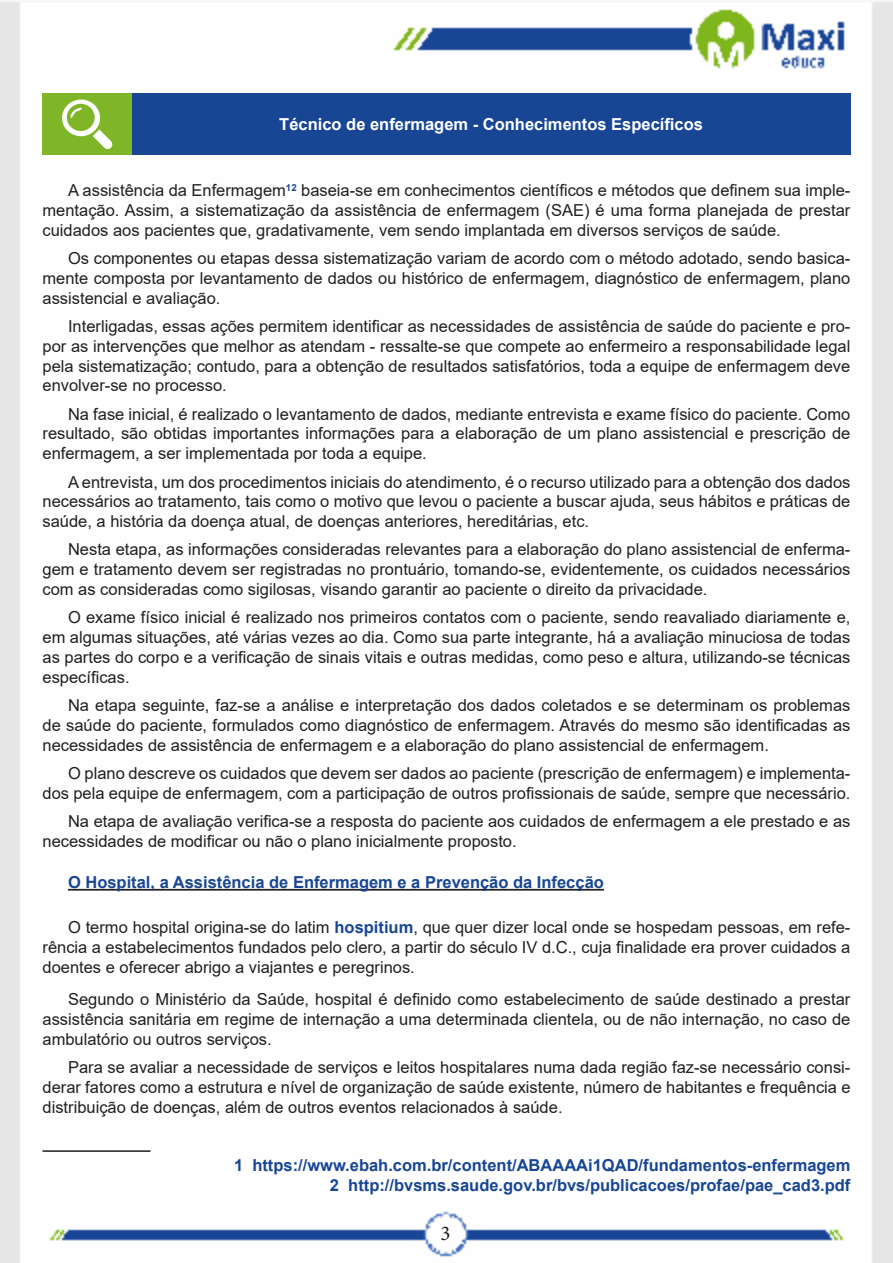
<style>
.page{position:relative;width:893px;height:1263px;background:#fff}
.page>*{position:absolute;margin:0;border:0;box-sizing:border-box;transform-origin:0 0}
.t1{font:21px "Minion Pro";color:#231f20}
.TEXTO_BASE{font:16.5px/19.8px "Arial";color:#231f20;text-align:justify}
.FONT_REF{font:700 16.5px "Arial";color:#184695}
.TEXTO_BASE-2{font:700 16.5px "Arial";color:#184695}
.Titulo_de_Caixa{font:700 16.5px "Arial";color:#fff}
.s1{font-weight:700;color:#184695}
</style>
<div class="page">
<img style="left:0;top:0;width:893px;height:1263px">
<hr style="left:68px;top:889px;width:536px;height:2px;background:#231f20">
<div style="left:43px;top:94px;width:89px;height:61px;background:#7fb628"></div>
<div style="left:132px;top:94px;width:718px;height:61px;background:#184695"></div>
<svg style="left:62px;top:100px;width:51px;height:49px"></svg>
<hr style="left:43px;top:1150px;width:108px;height:2px;background:#231f20">
<p class="Titulo_de_Caixa" style="left:279px;top:113px;width:425px">Técnico de enfermagem - Conhecimentos Específicos</p>
<p class="TEXTO_BASE" style="left:43px;top:180px;width:809px;text-indent:26px">A assistência da Enfermagem<sup>12</sup> baseia-se em conhecimentos científicos e métodos que definem sua imple&shy;mentação. Assim, a sistematização da assistência de enfermagem (SAE) é uma forma planejada de prestar cuidados aos pacientes que, gradativamente, vem sendo implantada em diversos serviços de saúde.</p>
<p class="TEXTO_BASE" style="left:43px;top:248px;width:809px;text-indent:26px">Os componentes ou etapas dessa sistematização variam de acordo com o método adotado, sendo basica&shy;mente composta por levantamento de dados ou histórico de enfermagem, diagnóstico de enfermagem, plano assistencial e avaliação.</p>
<p class="TEXTO_BASE" style="left:43px;top:316px;width:809px;text-indent:26px">Interligadas, essas ações permitem identificar as necessidades de assistência de saúde do paciente e pro&shy;por as intervenções que melhor as atendam - ressalte-se que compete ao enfermeiro a responsabilidade legal pela sistematização; contudo, para a obtenção de resultados satisfatórios, toda a equipe de enfermagem deve envolver-se no processo.</p>
<p class="TEXTO_BASE" style="left:43px;top:404px;width:809px;text-indent:26px">Na fase inicial, é realizado o levantamento de dados, mediante entrevista e exame físico do paciente. Como resultado, são obtidas importantes informações para a elaboração de um plano assistencial e prescrição de enfermagem, a ser implementada por toda a equipe.</p>
<p class="TEXTO_BASE" style="left:43px;top:472px;width:809px;text-indent:26px">A entrevista, um dos procedimentos iniciais do atendimento, é o recurso utilizado para a obtenção dos dados necessários ao tratamento, tais como o motivo que levou o paciente a buscar ajuda, seus hábitos e práticas de saúde, a história da doença atual, de doenças anteriores, hereditárias, etc.</p>
<p class="TEXTO_BASE" style="left:43px;top:540px;width:809px;text-indent:26px">Nesta etapa, as informações consideradas relevantes para a elaboração do plano assistencial de enferma&shy;gem e tratamento devem ser registradas no prontuário, tomando-se, evidentemente, os cuidados necessários com as consideradas como sigilosas, visando garantir ao paciente o direito da privacidade.</p>
<p class="TEXTO_BASE" style="left:43px;top:608px;width:809px;text-indent:26px">O exame físico inicial é realizado nos primeiros contatos com o paciente, sendo reavaliado diariamente e, em algumas situações, até várias vezes ao dia. Como sua parte integrante, há a avaliação minuciosa de todas as partes do corpo e a verificação de sinais vitais e outras medidas, como peso e altura, utilizando-se técnicas específicas.</p>
<p class="TEXTO_BASE" style="left:43px;top:695px;width:809px;text-indent:26px">Na etapa seguinte, faz-se a análise e interpretação dos dados coletados e se determinam os problemas de saúde do paciente, formulados como diagnóstico de enfermagem. Através do mesmo são identificadas as necessidades de assistência de enfermagem e a elaboração do plano assistencial de enfermagem.</p>
<p class="TEXTO_BASE" style="left:43px;top:763px;width:809px;text-align:right">O plano descreve os cuidados que devem ser dados ao paciente (prescrição de enfermagem) e implementa&shy;dos pela equipe de enfermagem, com a participação de outros profissionais de saúde, sempre que necessário.</p>
<p class="TEXTO_BASE" style="left:43px;top:811px;width:809px;text-indent:26px">Na etapa de avaliação verifica-se a resposta do paciente aos cuidados de enfermagem a ele prestado e as necessidades de modificar ou não o plano inicialmente proposto.</p>
<p class="TEXTO_BASE-2" style="left:68px;top:870px;width:537px">O Hospital, a Assistência de Enfermagem e a Prevenção da Infecção</p>
<p class="TEXTO_BASE" style="left:43px;top:917px;width:809px;text-indent:26px">O termo hospital origina-se do latim <span class="s1">hospitium</span>, que quer dizer local onde se hospedam pessoas, em refe&shy;rência a estabelecimentos fundados pelo clero, a partir do século IV d.C., cuja finalidade era prover cuidados a doentes e oferecer abrigo a viajantes e peregrinos.</p>
<p class="TEXTO_BASE" style="left:43px;top:990px;width:809px;text-indent:26px">Segundo o Ministério da Saúde, hospital é definido como estabelecimento de saúde destinado a prestar assistência sanitária em regime de internação a uma determinada clientela, ou de não internação, no caso de ambulatório ou outros serviços.</p>
<p class="TEXTO_BASE" style="left:43px;top:1057px;width:809px;text-indent:26px">Para se avaliar a necessidade de serviços e leitos hospitalares numa dada região faz-se necessário consi&shy;derar fatores como a estrutura e nível de organização de saúde existente, número de habitantes e frequência e distribuição de doenças, além de outros eventos relacionados à saúde.</p>
<p class="FONT_REF" style="left:234px;top:1153px;width:618px">1 https://www.ebah.com.br/content/ABAAAAi1QAD/fundamentos-enfermagem</p>
<p class="FONT_REF" style="left:330px;top:1173px;width:522px">2 http://bvsms.saude.gov.br/bvs/publicacoes/profae/pae_cad3.pdf</p>
<p class="t1" style="left:440px;top:1219px;width:12px">3</p>
</div>
